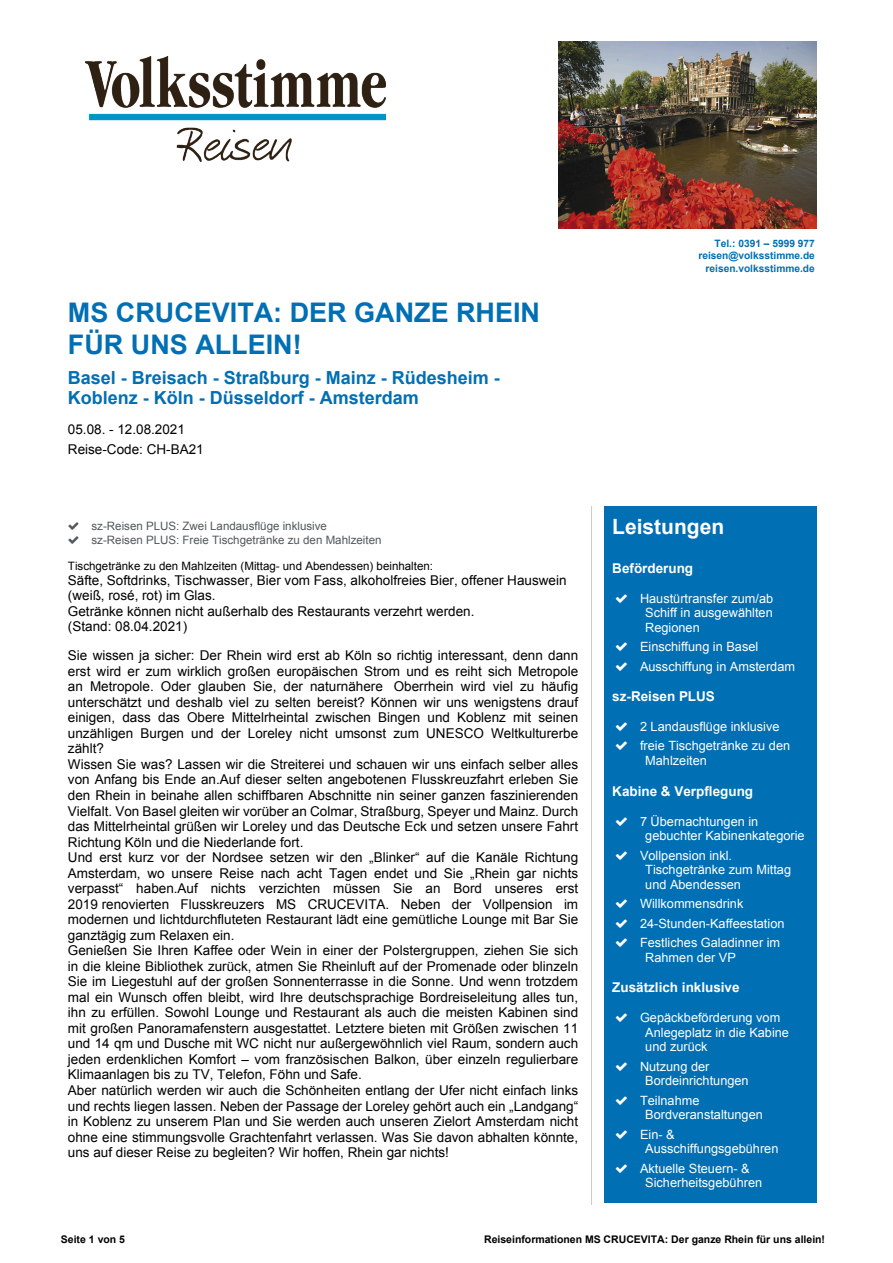
<style>
.page{position:relative;width:893px;height:1263px;background:#fff}
.page>*{position:absolute;margin:0;border:0;box-sizing:border-box;transform-origin:0 0}
.t1{font:700 27px/31px "Arial";color:#006fb3}
.t2{font:700 21px "Arial";color:#fff}
.t3{font:700 18px/20.7px "Arial";color:#006fb3}
.t4{font:13.5px/15.6px "Arial";color:#000}
.t5{font:700 13.5px "Arial";color:#fff}
.t6{font:12.75px/14.7px "Arial";color:#fff}
.t7{font:11.55px/13.4px "Arial";color:#52585c}
.t8{font:11.55px "Arial";color:#000}
.t9{font:700 10.5px "Arial";color:#000}
.t10{font:700 10.2px/12.3px "Arial";color:#006fb3;text-align:right}
</style>
<div class="page">
<hr style="left:591px;top:506px;width:1px;height:699px;background:#ccc">
<div style="left:604px;top:506px;width:212px;height:697px;background:#006fb3"></div>
<img style="left:86px;top:56px;width:300px;height:105px">
<img style="left:558px;top:41px;width:258px;height:188px">
<h1 class="t1" style="left:68px;top:300px;width:474px">MS CRUCEVITA: DER GANZE RHEIN<br>FÜR UNS ALLEIN!</h1>
<h3 class="t3" style="left:68px;top:369px;width:433px">Basel - Breisach - Straßburg - Mainz - Rüdesheim -<br>Koblenz - Köln - Düsseldorf - Amsterdam</h3>
<p class="t4" style="left:68px;top:421px;width:137px;line-height:20px">05.08. - 12.08.2021<br>Reise-Code: CH-BA21</p>
<p class="t7" style="left:92px;top:520px;width:291px">sz-Reisen PLUS: Zwei Landausflüge inklusive<br>sz-Reisen PLUS: Freie Tischgetränke zu den Mahlzeiten</p>
<p class="t8" style="left:68px;top:561px;width:367px">Tischgetränke zu den Mahlzeiten (Mittag- und Abendessen) beinhalten:</p>
<p class="t4" style="left:68px;top:574px;width:500px">Säfte, Softdrinks, Tischwasser, Bier vom Fass, alkoholfreies Bier, offener Hauswein (weiß, rosé, rot) im Glas.<br>Getränke können nicht außerhalb des Restaurants verzehrt werden.<br>(Stand: 08.04.2021)</p>
<p class="t4" style="left:68px;top:649px;width:512px">Sie wissen ja sicher: Der Rhein wird erst ab Köln so richtig interessant, denn dann erst wird er zum wirklich großen europäischen Strom und es reiht sich Metropole an Metropole. Oder glauben Sie, der naturnähere Oberrhein wird viel zu häufig unterschätzt und deshalb viel zu selten bereist? Können wir uns wenigstens drauf einigen, dass das Obere Mittelrheintal zwischen Bingen und Koblenz mit seinen unzähligen Burgen und der Loreley nicht umsonst zum UNESCO Weltkulturerbe zählt?<br>Wissen Sie was? Lassen wir die Streiterei und schauen wir uns einfach selber alles von Anfang bis Ende an.Auf dieser selten angebotenen Flusskreuzfahrt erleben Sie den Rhein in beinahe allen schiffbaren Abschnitte nin seiner ganzen faszinierenden Vielfalt. Von Basel gleiten wir vorüber an Colmar, Straßburg, Speyer und Mainz. Durch das Mittelrheintal grüßen wir Loreley und das Deutsche Eck und setzen unsere Fahrt Richtung Köln und die Niederlande fort.<br>Und erst kurz vor der Nordsee setzen wir den „Blinker“ auf die Kanäle Richtung Amsterdam, wo unsere Reise nach acht Tagen endet und Sie „Rhein gar nichts verpasst“ haben.Auf nichts verzichten müssen Sie an Bord unseres erst 2019 renovierten Flusskreuzers MS CRUCEVITA. Neben der Vollpension im modernen und lichtdurchfluteten Restaurant lädt eine gemütliche Lounge mit Bar Sie ganztägig zum Relaxen ein.<br>Genießen Sie Ihren Kaffee oder Wein in einer der Polstergruppen, ziehen Sie sich in die kleine Bibliothek zurück, atmen Sie Rheinluft auf der Promenade oder blinzeln Sie im Liegestuhl auf der großen Sonnenterrasse in die Sonne. Und wenn trotzdem mal ein Wunsch offen bleibt, wird Ihre deutschsprachige Bordreiseleitung alles tun, ihn zu erfüllen. Sowohl Lounge und Restaurant als auch die meisten Kabinen sind mit großen Panoramafenstern ausgestattet. Letztere bieten mit Größen zwischen 11 und 14 qm und Dusche mit WC nicht nur außergewöhnlich viel Raum, sondern auch jeden erdenklichen Komfort – vom französischen Balkon, über einzeln regulierbare Klimaanlagen bis zu TV, Telefon, Föhn und Safe.<br>Aber natürlich werden wir auch die Schönheiten entlang der Ufer nicht einfach links und rechts liegen lassen. Neben der Passage der Loreley gehört auch ein „Landgang“ in Koblenz zu unserem Plan und Sie werden auch unseren Zielort Amsterdam nicht ohne eine stimmungsvolle Grachtenfahrt verlassen. Was Sie davon abhalten könnte, uns auf dieser Reise zu begleiten? Wir hoffen, Rhein gar nichts!</p>
<p class="t10" style="left:698px;top:238px;width:118px">Tel.: 0391 – 5999 977 reisen@volksstimme.de reisen.volksstimme.de</p>
<h2 class="t2" style="left:612px;top:519px;width:113px">Leistungen</h2>
<p class="t5" style="left:612px;top:563px;width:82px">Beförderung</p>
<p class="t6" style="left:645px;top:592px;width:129px;text-align:justify;text-indent:-5px">Haustürtransfer zum/ab Schiff in ausgewählten Regionen</p>
<p class="t6" style="left:640px;top:638px;width:157px;line-height:19.4px">Einschiffung in Basel<br>Ausschiffung in Amsterdam</p>
<p class="t5" style="left:612px;top:691px;width:104px">sz-Reisen PLUS</p>
<p class="t6" style="left:640px;top:718px;width:152px;line-height:19.4px">2 Landausflüge inklusive freie Tischgetränke zu den</p>
<p class="t6" style="left:645px;top:754px;width:63px">Mahlzeiten</p>
<p class="t5" style="left:612px;top:786px;width:142px">Kabine &amp; Verpflegung</p>
<p class="t6" style="left:645px;top:815px;width:161px;text-indent:-5px">7 Übernachtungen in gebuchter Kabinenkategorie</p>
<p class="t6" style="left:645px;top:849px;width:147px;text-indent:-5px">Vollpension inkl.<br>Tischgetränke zum Mittag und Abendessen</p>
<p class="t6" style="left:640px;top:895px;width:146px;line-height:19.4px">Willkommensdrink<br>24-Stunden-Kaffeestation<br>Festliches Galadinner im</p>
<p class="t6" style="left:645px;top:951px;width:92px">Rahmen der VP</p>
<p class="t5" style="left:612px;top:982px;width:129px">Zusätzlich inklusive</p>
<p class="t6" style="left:645px;top:1011px;width:145px;text-indent:-5px">Gepäckbeförderung vom<br>Anlegeplatz in die Kabine und zurück</p>
<p class="t6" style="left:645px;top:1060px;width:105px;text-indent:-5px">Nutzung der<br>Bordeinrichtungen</p>
<p class="t6" style="left:645px;top:1094px;width:119px;text-indent:-5px">Teilnahme<br>Bordveranstaltungen</p>
<p class="t6" style="left:645px;top:1128px;width:135px;text-indent:-5px">Ein- &amp;<br>Ausschiffungsgebühren</p>
<p class="t6" style="left:645px;top:1162px;width:118px;text-indent:-5px">Aktuelle Steuern- &amp;<br>Sicherheitsgebühren</p>
<p class="t9" style="left:61px;top:1235px;width:66px">Seite 1 von 5</p>
<p class="t9" style="left:484px;top:1235px;width:342px">Reiseinformationen MS CRUCEVITA: Der ganze Rhein für uns allein!</p>
</div>
